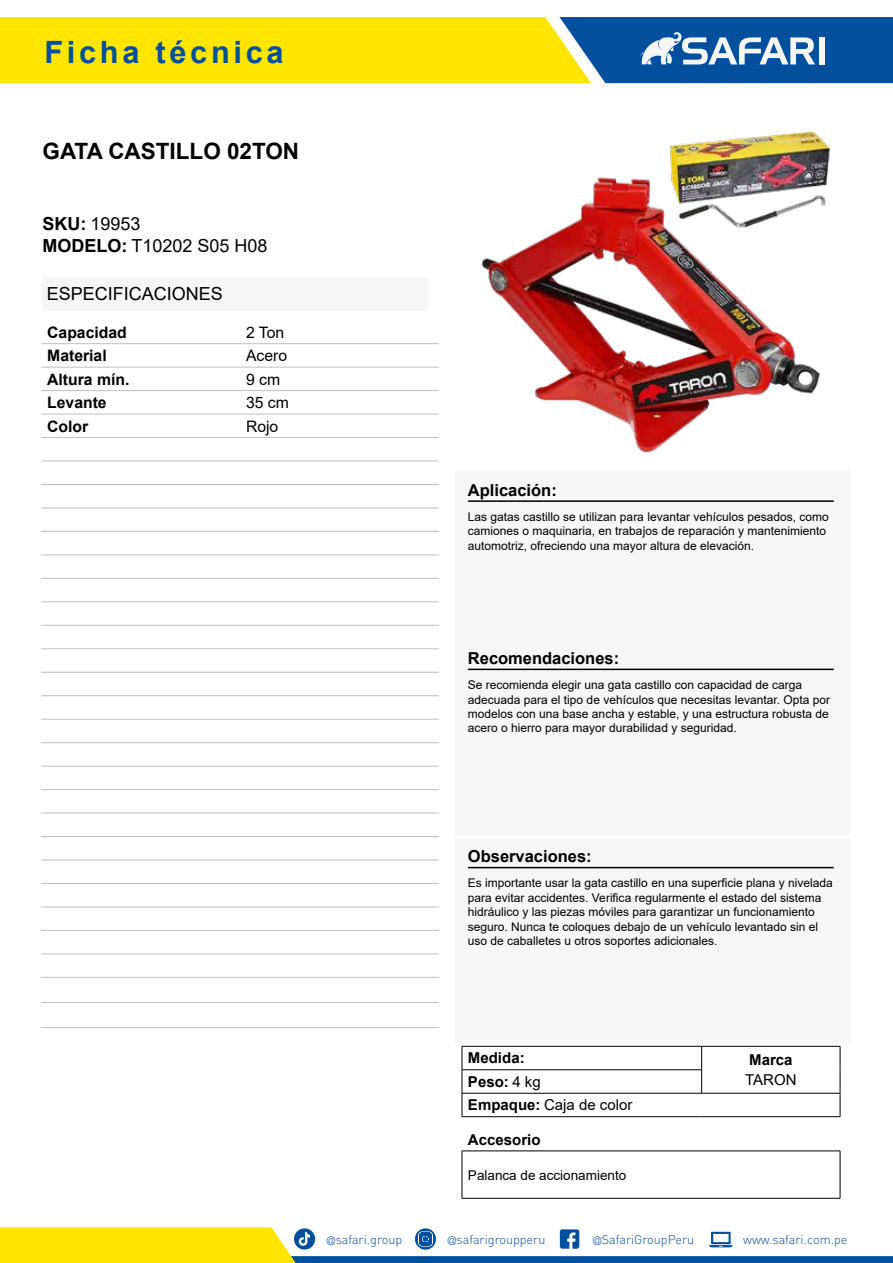
<style>
.page{position:relative;width:893px;height:1263px;background:#fff}
.page>*{position:absolute;margin:0;border:0;box-sizing:border-box;transform-origin:0 0}
.t1{font:700 30.75px "Arial";letter-spacing:.12em;color:#02509d}
.t2{font:700 22.5px "Arial";color:#000}
.t3{font:18px/21.9px "Arial";color:#000}
.t4{font:700 16.5px "Arial";color:#000}
.t5{font:700 15.75px "Arial";color:#000}
.t6{font:15.75px "Arial";color:#000}
.t7{font:700 15px "Arial";color:#000}
.t8{font:15px "Arial";color:#000}
.t9{font:13.5px "Arial";color:#000}
.t10{font:300 12.6px "DIN";color:#02509d}
.t11{font:12px/14.4px "Arial";color:#000}
.s1{font-weight:700}
.s2{font-weight:400}
.s3{font-family:"Helvetica LT Std";font-stretch:condensed;font-size:11.25px}
</style>
<div class="page">
<svg style="left:0;top:1227px;width:893px;height:36px"></svg>
<svg style="left:0;top:17px;width:893px;height:66px;background:#b1b83e"></svg>
<div style="left:819px;top:37px;width:6px;height:27px;background:#f6f6f6"></div>
<div style="left:455px;top:470px;width:395px;height:174px;background:#f6f6f6"></div>
<hr style="left:468px;top:500px;width:366px;height:2px;background:#000">
<div style="left:455px;top:638px;width:395px;height:196px;background:#f6f6f6"></div>
<hr style="left:468px;top:669px;width:366px;height:1px;background:#000">
<div style="left:455px;top:838px;width:395px;height:204px;background:#f6f6f6"></div>
<hr style="left:468px;top:867px;width:366px;height:1px;background:#000">
<hr style="left:462px;top:1151px;width:378px;height:1px;background:#000">
<hr style="left:462px;top:1151px;width:1px;height:47px;background:#000">
<hr style="left:840px;top:1151px;width:1px;height:47px;background:#000">
<hr style="left:462px;top:1198px;width:378px;height:1px;background:#000">
<hr style="left:41px;top:343px;width:199px;height:1px;background:#bfbfbf">
<hr style="left:240px;top:343px;width:199px;height:1px;background:#bfbfbf">
<hr style="left:41px;top:1027px;width:199px;height:1px;background:#bfbfbf">
<hr style="left:240px;top:1027px;width:199px;height:1px;background:#bfbfbf">
<hr style="left:41px;top:367px;width:199px;height:1px;background:#bfbfbf">
<hr style="left:240px;top:367px;width:199px;height:1px;background:#bfbfbf">
<hr style="left:41px;top:390px;width:199px;height:1px;background:#bfbfbf">
<hr style="left:240px;top:390px;width:199px;height:1px;background:#bfbfbf">
<hr style="left:41px;top:414px;width:199px;height:1px;background:#bfbfbf">
<hr style="left:240px;top:414px;width:199px;height:1px;background:#bfbfbf">
<hr style="left:41px;top:437px;width:199px;height:1px;background:#bfbfbf">
<hr style="left:240px;top:437px;width:199px;height:1px;background:#bfbfbf">
<hr style="left:41px;top:461px;width:199px;height:1px;background:#bfbfbf">
<hr style="left:240px;top:461px;width:199px;height:1px;background:#bfbfbf">
<hr style="left:41px;top:484px;width:199px;height:1px;background:#bfbfbf">
<hr style="left:240px;top:484px;width:199px;height:1px;background:#bfbfbf">
<hr style="left:41px;top:508px;width:199px;height:1px;background:#bfbfbf">
<hr style="left:240px;top:508px;width:199px;height:1px;background:#bfbfbf">
<hr style="left:41px;top:531px;width:199px;height:1px;background:#bfbfbf">
<hr style="left:240px;top:531px;width:199px;height:1px;background:#bfbfbf">
<hr style="left:41px;top:555px;width:199px;height:1px;background:#bfbfbf">
<hr style="left:240px;top:555px;width:199px;height:1px;background:#bfbfbf">
<hr style="left:41px;top:578px;width:199px;height:1px;background:#bfbfbf">
<hr style="left:240px;top:578px;width:199px;height:1px;background:#bfbfbf">
<hr style="left:41px;top:602px;width:199px;height:1px;background:#bfbfbf">
<hr style="left:240px;top:602px;width:199px;height:1px;background:#bfbfbf">
<hr style="left:41px;top:625px;width:199px;height:1px;background:#bfbfbf">
<hr style="left:240px;top:625px;width:199px;height:1px;background:#bfbfbf">
<hr style="left:41px;top:648px;width:199px;height:1px;background:#bfbfbf">
<hr style="left:240px;top:648px;width:199px;height:1px;background:#bfbfbf">
<hr style="left:41px;top:672px;width:199px;height:1px;background:#bfbfbf">
<hr style="left:240px;top:672px;width:199px;height:1px;background:#bfbfbf">
<hr style="left:41px;top:695px;width:199px;height:1px;background:#bfbfbf">
<hr style="left:240px;top:695px;width:199px;height:1px;background:#bfbfbf">
<hr style="left:41px;top:719px;width:199px;height:1px;background:#bfbfbf">
<hr style="left:240px;top:719px;width:199px;height:1px;background:#bfbfbf">
<hr style="left:41px;top:742px;width:199px;height:1px;background:#bfbfbf">
<hr style="left:240px;top:742px;width:199px;height:1px;background:#bfbfbf">
<hr style="left:41px;top:766px;width:199px;height:1px;background:#bfbfbf">
<hr style="left:240px;top:766px;width:199px;height:1px;background:#bfbfbf">
<hr style="left:41px;top:789px;width:199px;height:1px;background:#bfbfbf">
<hr style="left:240px;top:789px;width:199px;height:1px;background:#bfbfbf">
<hr style="left:41px;top:813px;width:199px;height:1px;background:#bfbfbf">
<hr style="left:240px;top:813px;width:199px;height:1px;background:#bfbfbf">
<hr style="left:41px;top:836px;width:199px;height:1px;background:#bfbfbf">
<hr style="left:240px;top:836px;width:199px;height:1px;background:#bfbfbf">
<hr style="left:41px;top:860px;width:199px;height:1px;background:#bfbfbf">
<hr style="left:240px;top:860px;width:199px;height:1px;background:#bfbfbf">
<hr style="left:41px;top:883px;width:199px;height:1px;background:#bfbfbf">
<hr style="left:240px;top:883px;width:199px;height:1px;background:#bfbfbf">
<hr style="left:41px;top:907px;width:199px;height:1px;background:#bfbfbf">
<hr style="left:240px;top:907px;width:199px;height:1px;background:#bfbfbf">
<hr style="left:41px;top:930px;width:199px;height:1px;background:#bfbfbf">
<hr style="left:240px;top:930px;width:199px;height:1px;background:#bfbfbf">
<hr style="left:41px;top:954px;width:199px;height:1px;background:#bfbfbf">
<hr style="left:240px;top:954px;width:199px;height:1px;background:#bfbfbf">
<hr style="left:41px;top:977px;width:199px;height:1px;background:#bfbfbf">
<hr style="left:240px;top:977px;width:199px;height:1px;background:#bfbfbf">
<hr style="left:41px;top:1002px;width:199px;height:1px;background:#bfbfbf">
<hr style="left:240px;top:1002px;width:199px;height:1px;background:#bfbfbf">
<img style="left:482px;top:131px;width:349px;height:322px">
<div style="left:43px;top:277px;width:385px;height:33px;background:#f6f6f6"></div>
<hr style="left:462px;top:1069px;width:239px;height:1px;background:#000">
<hr style="left:462px;top:1093px;width:240px;height:1px;background:#000">
<hr style="left:702px;top:1093px;width:138px;height:1px;background:#000">
<hr style="left:462px;top:1046px;width:240px;height:1px;background:#000">
<hr style="left:702px;top:1046px;width:138px;height:1px;background:#000">
<svg style="left:701px;top:1046px;width:1px;height:47px"></svg>
<svg style="left:462px;top:1046px;width:1px;height:70px"></svg>
<svg style="left:840px;top:1046px;width:1px;height:70px"></svg>
<hr style="left:462px;top:1116px;width:240px;height:1px;background:#000">
<hr style="left:702px;top:1116px;width:138px;height:1px;background:#000">
<h1 class="t1" style="left:44px;top:34px;width:241px">Ficha técnica</h1>
<h2 class="t2" style="left:43px;top:142px;width:258px">GATA CASTILLO 02TON</h2>
<h3 class="t3" style="left:43px;top:213px;width:227px"><span class="s1">SKU:</span> 19953<br><span class="s1">MODELO:</span> T10202 S05 H08</h3>
<h3 class="t3" style="left:47px;top:282px;width:178px">ESPECIFICACIONES</h3>
<h3 class="t5" style="left:47px;top:326px;width:81px">Capacidad</h3>
<h3 class="t6" style="left:246px;top:326px;width:40px">2 Ton</h3>
<h3 class="t5" style="left:47px;top:350px;width:61px">Material</h3>
<h3 class="t6" style="left:246px;top:350px;width:43px">Acero</h3>
<h3 class="t5" style="left:47px;top:373px;width:84px">Altura mín.</h3>
<h3 class="t6" style="left:246px;top:373px;width:36px">9 cm</h3>
<h3 class="t5" style="left:47px;top:397px;width:61px">Levante</h3>
<h3 class="t6" style="left:246px;top:397px;width:44px">35 cm</h3>
<h3 class="t5" style="left:47px;top:420px;width:43px">Color</h3>
<h3 class="t6" style="left:246px;top:420px;width:34px">Rojo</h3>
<h3 class="t4" style="left:468px;top:484px;width:90px">Aplicación:</h3>
<p class="t11" style="left:468px;top:511px;width:362px">Las gatas castillo se utilizan para levantar vehículos pesados, como camiones o maquinaria, en trabajos de reparación y mantenimiento automotriz, ofreciendo una mayor altura de elevación.</p>
<h3 class="t4" style="left:468px;top:652px;width:153px">Recomendaciones:</h3>
<p class="t11" style="left:468px;top:679px;width:364px">Se recomienda elegir una gata castillo con capacidad de carga adecuada para el tipo de vehículos que necesitas levantar. Opta por modelos con una base ancha y estable, y una estructura robusta de acero o hierro para mayor durabilidad y seguridad.</p>
<h3 class="t4" style="left:468px;top:850px;width:125px">Observaciones:</h3>
<p class="t11" style="left:468px;top:876px;width:366px">Es importante usar la gata castillo en una superficie plana y nivelada para evitar accidentes. Verifica regularmente el estado del sistema hidráulico y las piezas móviles para garantizar un funcionamiento seguro. Nunca te coloques debajo de un vehículo levantado sin el uso de caballetes u otros soportes adicionales.</p>
<p class="t7" style="left:468px;top:1052px;width:58px">Medida:</p>
<p class="t7" style="left:749px;top:1054px;width:45px">Marca</p>
<p class="t7" style="left:468px;top:1076px;width:74px">Peso: <span class="s2">4 kg</span></p>
<p class="t8" style="left:745px;top:1074px;width:53px">TARON</p>
<p class="t8" style="left:468px;top:1099px;width:166px"><span class="s1">Empaque:</span> Caja de color</p>
<p class="t7" style="left:468px;top:1134px;width:74px">Accesorio</p>
<p class="t9" style="left:468px;top:1170px;width:160px">Palanca de accionamiento</p>
<p class="t10" style="left:327px;top:1234px;width:77px"><span class="s3">@</span>safari.group</p>
<p class="t10" style="left:448px;top:1234px;width:99px"><span class="s3">@</span>safarigroupperu</p>
<p class="t10" style="left:593px;top:1234px;width:103px"><span class="s3">@</span>SafariGroupPeru</p>
<p class="t10" style="left:743px;top:1234px;width:106px">www.safari.com.pe</p>
</div>
